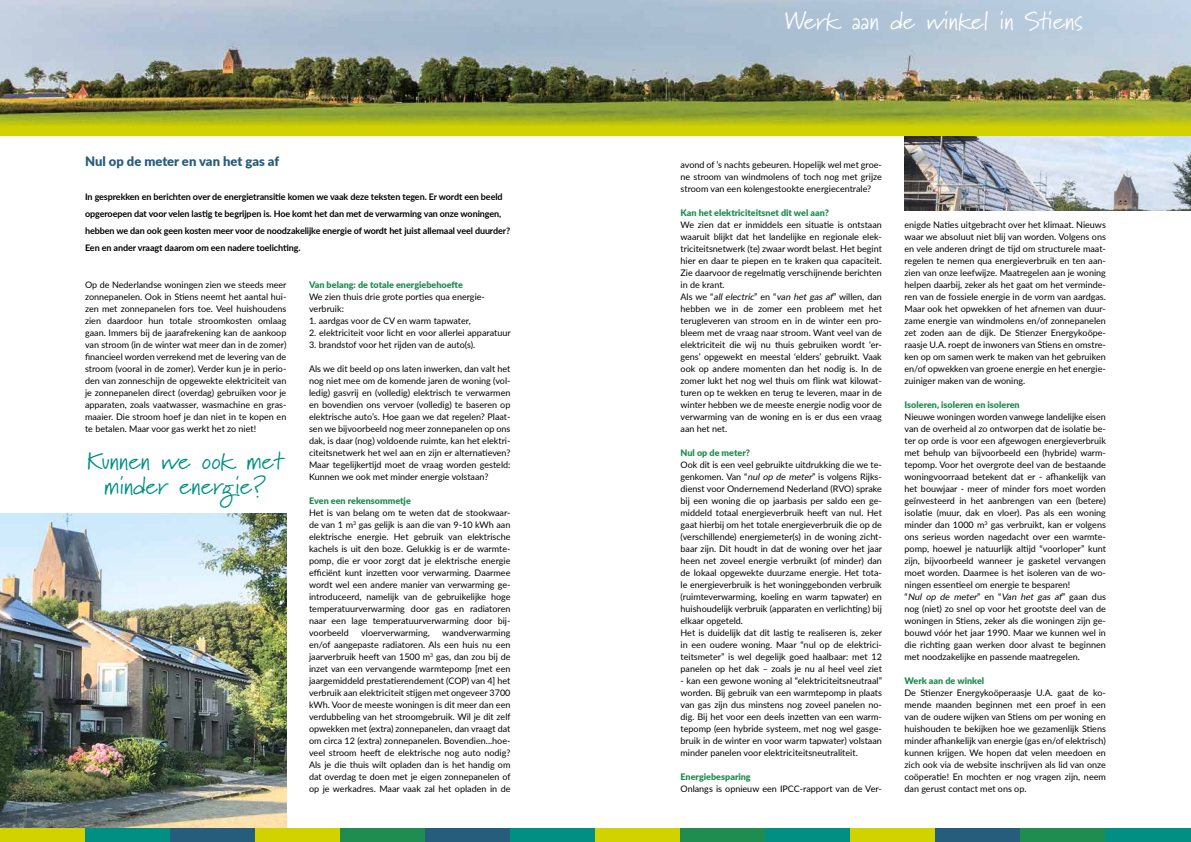
<style>
.page{position:relative;width:1191px;height:842px;background:#fff}
.page>*{position:absolute;margin:0;border:0;box-sizing:border-box;transform-origin:0 0}
.t1{font:24.9px/24.8px "Marydale";letter-spacing:.005em;color:#008f82;text-align:center}
.t2{font:24.9px "Marydale";letter-spacing:.01em;color:#fff}
.t3{font:900 13px "Lato";color:#265d7d}
.t4{font:9px/12px "Lato";color:#000;text-align:justify}
.t5{font:700 9px/17px "Lato";letter-spacing:-.01em;color:#000}
.t6{font:900 9px "Lato";color:#208d50}
.s1{font-style:italic}
</style>
<div class="page">
<img style="left:904px;top:135px;width:287px;height:75px">
<img style="left:0;top:514px;width:286px;height:314px">
<div style="left:0;top:828px;width:85px;height:14px;background:#d2d200"></div>
<div style="left:85px;top:828px;width:85px;height:14px;background:#008f82"></div>
<div style="left:170px;top:828px;width:85px;height:14px;background:#265d7d"></div>
<div style="left:255px;top:828px;width:85px;height:14px;background:#d2d200"></div>
<div style="left:340px;top:828px;width:85px;height:14px;background:#208d50"></div>
<div style="left:425px;top:828px;width:85px;height:14px;background:#265d7d"></div>
<div style="left:510px;top:828px;width:85px;height:14px;background:#008f82"></div>
<div style="left:595px;top:828px;width:85px;height:14px;background:#d2d200"></div>
<div style="left:680px;top:828px;width:85px;height:14px;background:#208d50"></div>
<div style="left:765px;top:828px;width:85px;height:14px;background:#008f82"></div>
<div style="left:850px;top:828px;width:85px;height:14px;background:#d2d200"></div>
<div style="left:935px;top:828px;width:85px;height:14px;background:#265d7d"></div>
<div style="left:1020px;top:828px;width:86px;height:14px;background:#208d50"></div>
<div style="left:1106px;top:828px;width:85px;height:14px;background:#008f82"></div>
<img style="left:0;top:0;width:1191px;height:114px">
<svg style="left:0;top:114px;width:1191px;height:21px"></svg>
<h2 class="t3" style="left:85px;top:151px;width:196px">Nul op de meter en van het gas af</h2>
<p class="t5" style="left:85px;top:188px;width:427px">In gesprekken en berichten over de energietransitie komen we vaak deze teksten tegen. Er wordt een beeld opgeroepen dat voor velen lastig te begrijpen is. Hoe komt het dan met de verwarming van onze woningen, hebben we dan ook geen kosten meer voor de noodzakelijke energie of wordt het juist allemaal veel duurder?<br>Een en ander vraagt daarom om een nadere toelichting.</p>
<p class="t4" style="left:85px;top:278px;width:203px">Op de Nederlandse woningen zien we steeds meer zonnepanelen. Ook in Stiens neemt het aantal hui&shy;zen met zonnepanelen fors toe. Veel huishoudens zien daardoor hun totale stroomkosten omlaag gaan. Immers bij de jaarafrekening kan de aankoop van stroom (in de winter wat meer dan in de zomer) financieel worden verrekend met de levering van de stroom (vooral in de zomer). Verder kun je in perio&shy;den van zonneschijn de opgewekte elektriciteit van je zonnepanelen direct (overdag) gebruiken voor je apparaten, zoals vaatwasser, wasmachine en gras&shy;maaier. Die stroom hoef je dan niet in te kopen en te betalen. Maar voor gas werkt het zo niet!</p>
<h1 class="t1" style="left:88px;top:448px;width:198px">Kunnen we ook met minder energie?</h1>
<p class="t6" style="left:309px;top:278px;width:155px">Van belang: de totale energiebehoefte</p>
<p class="t4" style="left:309px;top:290px;width:177px">We zien thuis drie grote porties qua energie&shy;verbruik:</p>
<p class="t4" style="left:309px;top:314px;width:163px">1. aardgas voor de CV en warm tapwater,</p>
<p class="t4" style="left:309px;top:326px;width:203px">2. elektriciteit voor licht en voor allerlei apparatuur</p>
<p class="t4" style="left:309px;top:338px;width:168px">3. brandstof voor het rijden van de auto(s).</p>
<p class="t4" style="left:309px;top:362px;width:203px">Als we dit beeld op ons laten inwerken, dan valt het nog niet mee om de komende jaren de woning (vol&shy;ledig) gasvrij en (volledig) elektrisch te verwarmen en bovendien ons vervoer (volledig) te baseren op elektrische auto’s. Hoe gaan we dat regelen? Plaat&shy;sen we bijvoorbeeld nog meer zonnepanelen op ons dak, is daar (nog) voldoende ruimte, kan het elektri&shy;citeitsnetwerk het wel aan en zijn er alternatieven?<br>Maar tegelijkertijd moet de vraag worden gesteld:<br>Kunnen we ook met minder energie volstaan?</p>
<p class="t6" style="left:309px;top:494px;width:103px">Even een rekensommetje</p>
<p class="t4" style="left:309px;top:506px;width:203px">Het is van belang om te weten dat de stookwaar&shy;de van 1 m<sup>3</sup> gas gelijk is aan die van 9-10 kWh aan elektrische energie. Het gebruik van elektrische kachels is uit den boze. Gelukkig is er de warmte&shy;pomp, die er voor zorgt dat je elektrische energie efficiënt kunt inzetten voor verwarming. Daarmee wordt wel een andere manier van verwarming ge&shy;ïntroduceerd, namelijk van de gebruikelijke hoge temperatuurverwarming door gas en radiatoren naar een lage temperatuurverwarming door bij&shy;voorbeeld</p>
<p class="t4" style="left:309px;top:626px;width:203px;text-indent:133px">wandverwarming en/of aangepaste radiatoren. Als een huis nu een jaarverbruik heeft van 1500 m<sup>3</sup> gas, dan zou bij de inzet van een vervangende warmtepomp [met een jaargemiddeld prestatierendement (COP) van 4] het verbruik aan elektriciteit stijgen met ongeveer 3700 kWh. Voor de meeste woningen is dit meer dan een verdubbeling van het stroomgebruik. Wil je dit zelf opwekken met (extra) zonnepanelen, dan vraagt dat om circa 12 (extra) zonnepanelen. Bovendien...hoe&shy;veel stroom heeft de elektrische nog auto nodig?<br>Als je die thuis wilt opladen dan is het handig om dat overdag te doen met je eigen zonnepanelen of op je werkadres. Maar vaak zal het opladen in de</p>
<p class="t4" style="left:361px;top:626px;width:70px">vloerverwarming,</p>
<h1 class="t2" style="left:785px;top:6px;width:299px">Werk aan de winkel in Stiens</h1>
<p class="t4" style="left:680px;top:158px;width:203px">avond of ’s nachts gebeuren. Hopelijk wel met groe&shy;ne stroom van windmolens of toch nog met grijze stroom van een kolengestookte energiecentrale?</p>
<p class="t6" style="left:680px;top:206px;width:150px">Kan het elektriciteitsnet dit wel aan?</p>
<p class="t4" style="left:680px;top:218px;width:203px;text-align:left">We zien dat er inmiddels een situatie is ontstaan waaruit blijkt dat het landelijke en regionale elek&shy;triciteitsnetwerk (te) zwaar wordt belast. Het begint hier en daar te piepen en te kraken qua capaciteit.<br>Zie daarvoor de regelmatig verschijnende berichten in de krant.<br>A l s we “ <span class="s1">all electric</span>” e n “<span class="s1">van het gas af</span>” w i l l e n , d a n hebben we in de zomer een probleem met het terugleveren van stroom en in de winter een pro&shy;bleem met de vraag naar stroom. Want veel van de elektriciteit die wij nu thuis gebruiken wordt ‘er&shy;gens’ opgewekt en meestal ‘elders’ gebruikt. Vaak ook op andere momenten dan het nodig is. In de zomer lukt het nog wel thuis om flink wat kilowat&shy;turen op te wekken en terug te leveren, maar in de winter hebben we de meeste energie nodig voor de verwarming van de woning en is er dus een vraag aan het net.</p>
<p class="t6" style="left:680px;top:446px;width:71px">Nul op de meter?</p>
<p class="t4" style="left:680px;top:458px;width:203px;text-align:left">Ook dit is een veel gebruikte uitdrukking die we te&shy;genkomen. Van “<span class="s1">nul op de meter</span>” is volgens Rijks&shy;dienst voor Ondernemend Nederland (RVO) sprake bij een woning die op jaarbasis per saldo een ge&shy;middeld totaal energieverbruik heeft van nul. Het gaat hierbij om het totale energieverbruik die op de (verschillende) energiemeter(s) in de woning zicht&shy;baar zijn. Dit houdt in dat de woning over het jaar heen net zoveel energie verbruikt (of minder) dan de lokaal opgewekte duurzame energie. Het tota&shy;le energieverbruik is het woninggebonden verbruik (ruimteverwarming, koeling en warm tapwater) en huishoudelijk verbruik (apparaten en verlichting) bij elkaar opgeteld.<br>Het is duidelijk dat dit lastig te realiseren is, zeker in een oudere woning. Maar “nul op de elektrici&shy;teitsmeter” is wel degelijk goed haalbaar: met 12 panelen op het dak – zoals je nu al heel veel ziet</p>
<p class="t4" style="left:680px;top:674px;width:203px">- kan een gewone woning al “elektriciteitsneutraal” worden. Bij gebruik van een warmtepomp in plaats van gas zijn dus minstens nog zoveel panelen no&shy;dig. Bij het voor een deels inzetten van een warm&shy;tepomp (een hybride systeem, met nog wel gasge&shy;bruik in de winter en voor warm tapwater) volstaan minder panelen voor elektriciteitsneutraliteit.</p>
<p class="t6" style="left:680px;top:770px;width:72px">Energiebesparing</p>
<p class="t4" style="left:680px;top:782px;width:203px">Onlangs is opnieuw een IPCC-rapport van de Ver-</p>
<p class="t4" style="left:904px;top:218px;width:203px">enigde Naties uitgebracht over het klimaat. Nieuws waar we absoluut niet blij van worden. Volgens ons en vele anderen dringt de tijd om structurele maat&shy;regelen te nemen qua energieverbruik en ten aan&shy;zien van onze leefwijze. Maatregelen aan je woning helpen daarbij, zeker als het gaat om het verminde&shy;ren van de fossiele energie in de vorm van aardgas.<br>Maar ook het opwekken of het afnemen van duur&shy;zame energie van windmolens en/of zonnepanelen zet zoden aan de dijk. De Stienzer Energykoöpe&shy;raasje U.A. roept de inwoners van Stiens en omstre&shy;ken op om samen werk te maken van het gebruiken en/of opwekken van groene energie en het energie&shy;zuiniger maken van de woning.</p>
<p class="t6" style="left:904px;top:398px;width:117px">Isoleren, isoleren en isoleren</p>
<p class="t4" style="left:904px;top:410px;width:203px;text-align:left">Nieuwe woningen worden vanwege landelijke eisen van de overheid al zo ontworpen dat de isolatie be&shy;ter op orde is voor een afgewogen energieverbruik met behulp van bijvoorbeeld een (hybride) warm&shy;tepomp. Voor het overgrote deel van de bestaande woningvoorraad betekent dat er - afhankelijk van het bouwjaar - meer of minder fors moet worden geïnvesteerd in het aanbrengen van een (betere) isolatie (muur, dak en vloer). Pas als een woning minder dan 1000 m<sup>3</sup> gas verbruikt, kan er volgens ons serieus worden nagedacht over een warmte&shy;pomp, hoewel je natuurlijk altijd “voorloper” kunt zijn, bijvoorbeeld wanneer je gasketel vervangen moet worden. Daarmee is het isoleren van de wo&shy;ningen essentieel om energie te besparen!<br>“ <span class="s1">Nul op de meter</span>” e n “ <span class="s1">Van het gas af</span>” g a a n d u s nog (niet) zo snel op voor het grootste deel van de woningen in Stiens, zeker als die woningen zijn ge&shy;bouwd vóór het jaar 1990. Maar we kunnen wel in die richting gaan werken door alvast te beginnen met noodzakelijke en passende maatregelen.</p>
<p class="t6" style="left:904px;top:674px;width:81px">Werk aan de winkel</p>
<p class="t4" style="left:904px;top:686px;width:203px">De Stienzer Energykoöperaasje U.A. gaat de ko&shy;mende maanden beginnen met een proef in een van de oudere wijken van Stiens om per woning en huishouden te bekijken hoe we gezamenlijk Stiens minder afhankelijk van energie (gas en/of elektrisch) kunnen krijgen. We hopen dat velen meedoen en zich ook via de website inschrijven als lid van onze coöperatie! En mochten er nog vragen zijn, neem dan gerust contact met ons op.</p>
</div>
